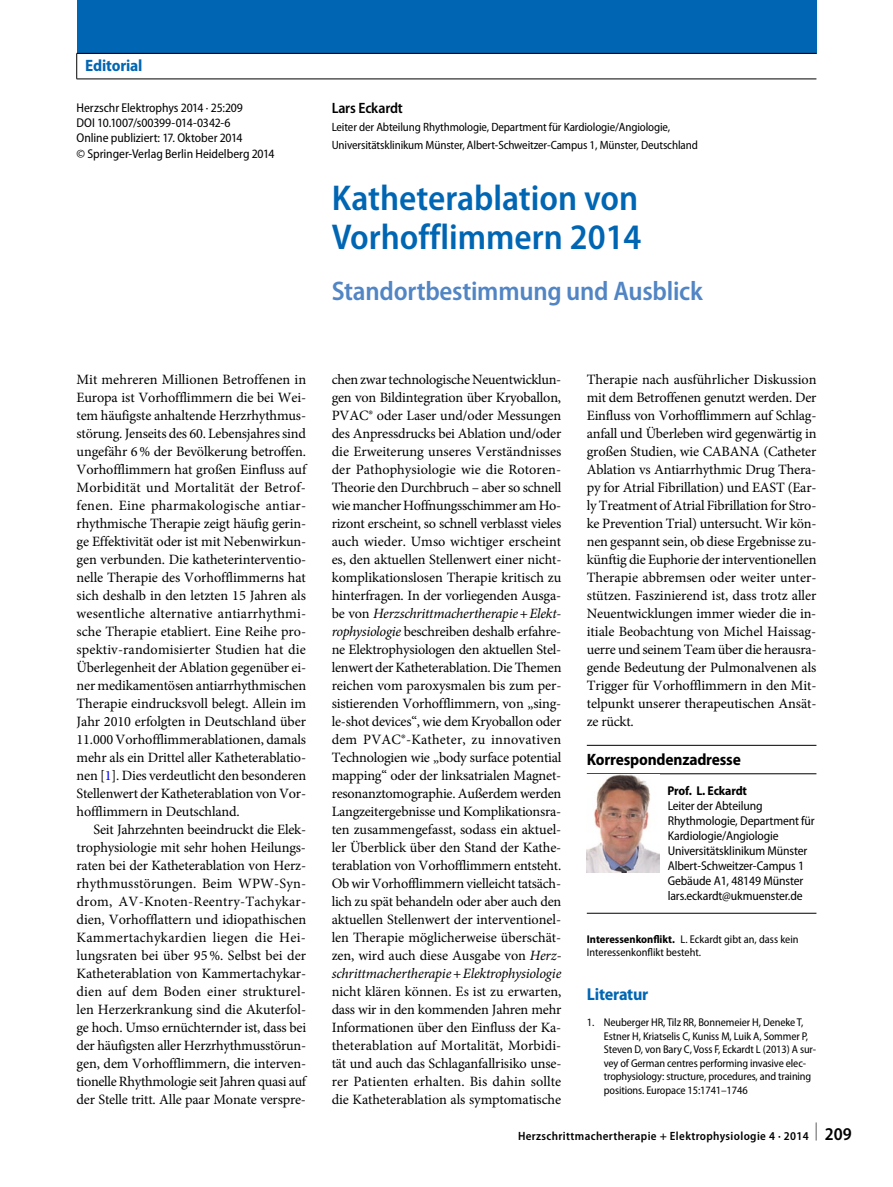
<style>
.page{position:relative;width:893px;height:1187px;background:#fff}
.page>*{position:absolute;margin:0;border:0;box-sizing:border-box;transform-origin:0 0}
.t1{font:600 semi-condensed 36px/39px "Myriad Pro";color:#0066b3}
.t2{font:600 semi-condensed 27px "Myriad Pro";letter-spacing:-.01em;color:#5285c4}
.t3{font:700 semi-condensed 17.25px "Myriad Pro";letter-spacing:-.01em;color:#0066b3}
.t4{font:700 semi-condensed 16.5px "Myriad Pro";letter-spacing:-.01em;color:#000}
.t5{font:700 semi-condensed 16.5px "Myriad Pro";letter-spacing:-.01em;color:#0066b3}
.t6{font:600 semi-condensed 15px "Myriad Pro";letter-spacing:-.01em;color:#000}
.t7{font:14.25px/18px "Minion Pro";letter-spacing:-.01em;color:#000;text-align:justify}
.t8{font:semi-condensed 12.75px/15px "Myriad Pro";letter-spacing:-.01em;color:#000}
.t9{font:700 semi-condensed 12.75px "Myriad Pro";letter-spacing:-.01em;color:#000}
.t10{font:semi-condensed 12px/18px "Myriad Pro";letter-spacing:-.01em;color:#000}
.t11{font:600 semi-condensed 12px "Myriad Pro";letter-spacing:.03em;color:#000}
.t12{font:semi-condensed 11.25px/13.5px "Myriad Pro";letter-spacing:-.01em;color:#000}
.s1{color:#00f}
.s2{font-style:italic}
.s3{font-weight:700}
.s4{font-size:18px}
</style>
<div class="page">
<hr style="left:587px;top:745px;width:229px;height:1px;background:#000">
<hr style="left:587px;top:773px;width:229px;height:1px;background:#000">
<hr style="left:587px;top:912px;width:229px;height:1px;background:#000">
<img style="left:587px;top:774px;width:72px;height:98px">
<div style="left:77px;top:0;width:739px;height:53px;background:#0066b3"></div>
<hr style="left:77px;top:53px;width:739px;height:1px;background:#000">
<hr style="left:77px;top:79px;width:739px;height:1px;background:#000">
<svg style="left:76px;top:54px;width:1px;height:25px"></svg>
<p class="t5" style="left:85px;top:56px;width:59px">Editorial</p>
<p class="t8" style="left:77px;top:100px;width:200px">Herzschr Elektrophys 2014 ∙ 25:209<br>DOI 10.1007/s00399-014-0342-6<br>Online publiziert: 17. Oktober 2014<br>© Springer-Verlag Berlin Heidelberg 2014</p>
<p class="t6" style="left:332px;top:100px;width:73px">Lars Eckardt</p>
<p class="t10" style="left:332px;top:119px;width:368px">Leiter der Abteilung Rhythmologie, Department für Kardiologie/Angiologie,<br>Universitätsklinikum Münster, Albert-Schweitzer-Campus 1, Münster, Deutschland</p>
<h1 class="t1" style="left:332px;top:179px;width:311px">Katheterablation von<br>Vorhofflimmern 2014</h1>
<h2 class="t2" style="left:332px;top:276px;width:373px">Standortbestimmung und Ausblick</h2>
<p class="t7" style="left:77px;top:370px;width:231px">Mit mehreren Millionen Betroffenen in Europa ist Vorhofflimmern die bei Wei&shy;tem häufigste anhaltende Herzrhythmus&shy;störung. Jenseits des 60. Lebensjahres sind ungefähr 6% der Bevölkerung betroffen.<br>Vorhofflimmern hat großen Einfluss auf Morbidität und Mortalität der Betrof&shy;fenen. Eine pharmakologische antiar&shy;rhythmische Therapie zeigt häufig gerin&shy;ge Effektivität oder ist mit Nebenwirkun&shy;gen verbunden. Die katheterinterventio&shy;nelle Therapie des Vorhofflimmerns hat sich deshalb in den letzten 15 Jahren als wesentliche alternative antiarrhythmi&shy;sche Therapie etabliert. Eine Reihe pro&shy;spektiv-randomisierter Studien hat die Überlegenheit der Ablation gegenüber ei&shy;ner medikamentösen antiarrhythmischen Therapie eindrucksvoll belegt. Allein im Jahr 2010 erfolgten in Deutschland über 11.000 Vorhofflimmerablationen, damals mehr als ein Drittel aller Katheterablatio&shy;nen [<span class="s1">1</span>]. Dies verdeutlicht den besonderen Stellenwert der Katheterablation von Vor&shy;hofflimmern in Deutschland.</p>
<p class="t7" style="left:77px;top:820px;width:231px;text-indent:17px">Seit Jahrzehnten beeindruckt die Elek&shy;trophysiologie mit sehr hohen Heilungs&shy;raten bei der Katheterablation von Herz&shy;rhythmusstörungen. Beim WPW-Syn&shy;drom, AV-Knoten-Reentry-Tachykar&shy;dien, Vorhofflattern und idiopathischen Kammertachykardien liegen die Hei&shy;lungsraten bei über 95%. Selbst bei der Katheterablation von Kammertachykar&shy;dien auf dem Boden einer strukturel&shy;len Herzerkrankung sind die Akuterfol&shy;ge hoch. Umso ernüchternder ist, dass bei der häufigsten aller Herzrhythmusstörun&shy;gen, dem Vorhofflimmern, die interven&shy;tionelle Rhythmologie seit Jahren quasi auf der Stelle tritt. Alle paar Monate verspre-</p>
<p class="t7" style="left:332px;top:370px;width:231px">chen zwar technologische Neuentwicklun&shy;gen von Bildintegration über Kryoballon, PVAC® oder Laser und/oder Messungen des Anpressdrucks bei Ablation und/oder die Erweiterung unseres Verständnisses der Pathophysiologie wie die Rotoren-Theorie den Durchbruch – aber so schnell wie mancher Hoffnungsschimmer am Ho&shy;rizont erscheint, so schnell verblasst vieles auch wieder. Umso wichtiger erscheint es, den aktuellen Stellenwert einer nicht&shy;komplikationslosen Therapie kritisch zu hinterfragen. In der vorliegenden Ausga&shy;be von <span class="s2">Herzschrittmachertherapie+Elekt&shy;rophysiologie</span> beschreiben deshalb erfahre&shy;ne Elektrophysiologen den aktuellen Stel&shy;lenwert der Katheterablation. Die Themen reichen vom paroxysmalen bis zum per&shy;sistierenden Vorhofflimmern, von „sing&shy;le-shot devices“, wie dem Kryoballon oder dem PVAC®-Katheter, zu innovativen Technologien wie „body surface potential mapping“ oder der linksatrialen Magnet&shy;resonanztomographie. Außerdem werden Langzeitergebnisse und Komplikationsra&shy;ten zusammengefasst, sodass ein aktuel&shy;ler Überblick über den Stand der Kathe&shy;terablation von Vorhofflimmern entsteht.<br>Ob wir Vorhofflimmern vielleicht tatsäch&shy;lich zu spät behandeln oder aber auch den aktuellen Stellenwert der interventionel&shy;len Therapie möglicherweise überschät&shy;zen, wird auch diese Ausgabe von <span class="s2">Herz&shy;schrittmachertherapie+Elektrophysiologie</span></p>
<p class="t7" style="left:332px;top:982px;width:231px">nicht klären können. Es ist zu erwarten, dass wir in den kommenden Jahren mehr Informationen über den Einfluss der Ka&shy;theterablation auf Mortalität, Morbidi&shy;tät und auch das Schlaganfallrisiko unse&shy;rer Patienten erhalten. Bis dahin sollte die Katheterablation als symptomatische</p>
<p class="t7" style="left:587px;top:370px;width:231px">Therapie nach ausführlicher Diskussion mit dem Betroffenen genutzt werden. Der Einfluss von Vorhofflimmern auf Schlag&shy;anfall und Überleben wird gegenwärtig in großen Studien, wie CABANA (Catheter Ablation vs Antiarrhythmic Drug Thera&shy;py for Atrial Fibrillation) und EAST (Ear&shy;ly Treatment of Atrial Fibrillation for Stro&shy;ke Prevention Trial) untersucht. Wir kön&shy;nen gespannt sein, ob diese Ergebnisse zu&shy;künftig die Euphorie der interventionellen Therapie abbremsen oder weiter unter&shy;stützen. Faszinierend ist, dass trotz aller Neuentwicklungen immer wieder die in&shy;itiale Beobachtung von Michel Haissag&shy;uerre und seinem Team über die herausra&shy;gende Bedeutung der Pulmonalvenen als Trigger für Vorhofflimmern in den Mit&shy;telpunkt unserer therapeutischen Ansät&shy;ze rückt.</p>
<p class="t4" style="left:587px;top:750px;width:156px">Korrespondenzadresse</p>
<p class="t9" style="left:668px;top:783px;width:81px">Prof. L. Eckardt</p>
<p class="t8" style="left:668px;top:798px;width:149px">Leiter der Abteilung<br>Rhythmologie, Department für<br>Kardiologie/Angiologie<br>Universitätsklinikum Münster<br>Albert-Schweitzer-Campus 1<br>Gebäude A1, 48149 Münster lars.eckardt@ukmuenster.de</p>
<p class="t12" style="left:587px;top:932px;width:213px"><span class="s3">Interessenkonflikt.</span> L. Eckardt gibt an, dass kein<br>Interessenkonflikt besteht.</p>
<p class="t3" style="left:587px;top:984px;width:63px">Literatur</p>
<p class="t12" style="left:604px;top:1015px;width:214px;text-indent:-17px">1. Neuberger HR, Tilz RR, Bonnemeier H, Deneke T, Estner H, Kriatselis C, Kuniss M, Luik A, Sommer P, Steven D, von Bary C, Voss F, Eckardt L (2013) A sur&shy;vey of German centres performing invasive elec&shy;trophysiology: structure, procedures, and training positions. Europace 15:1741–1746</p>
<p class="t11" style="left:518px;top:1129px;width:335px">Herzschrittmachertherapie + Elektrophysiologie 4 · 2014 <sup>|</sup> <span class="s4">209</span></p>
</div>
